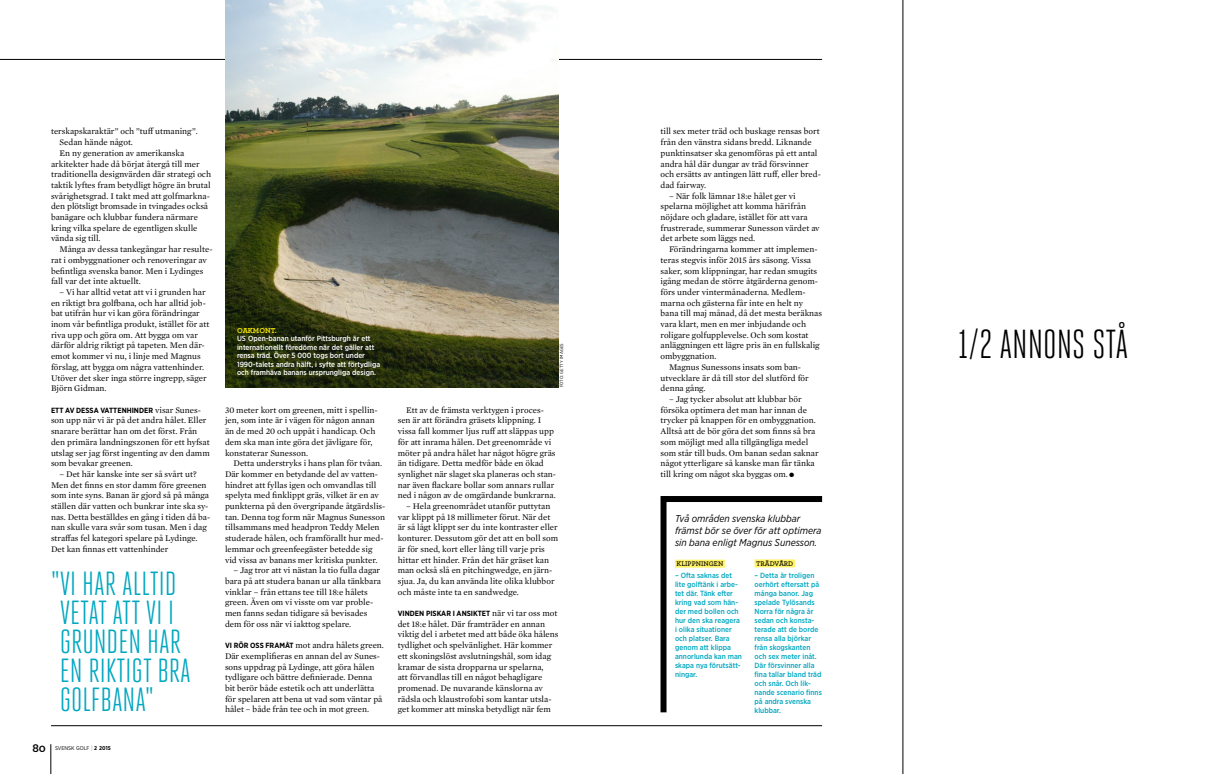
<style>
.page{position:relative;width:1219px;height:774px;background:#fff}
.page>*{position:absolute;margin:0;border:0;box-sizing:border-box;transform-origin:0 0}
.t1{font:40.4px "Heroic Condensed";color:#000}
.t2{font:33.4px/29px "Heroic Condensed";color:#00a7c0}
.t3{font:italic 10px/12px "Gotham Narrow";color:#000}
.t4{font:8.8px/10.7px "Mercury Text G1";color:#000}
.t5{font:500 7.5px/9px "Gotham Narrow";color:#00a7c0}
.t6{font:500 7.5px/8.5px "Gotham Narrow";color:#fff}
.t7{font:700 7.5px "Gotham Narrow";color:#000}
.t8{font:700 7.5px "Archer";color:#fe0}
.t9{font:600 7px "Archer";color:#000}
.t10{font:5.5px "Gotham Narrow";color:#000}
.t11{font:4.5px "Gotham Narrow";letter-spacing:.01em;color:#000}
.s1{font-family:"Mercury Text G1";font-weight:400;font-size:8.8px}
.s2{font-family:"Archer";font-weight:700;font-size:12px}
.s3{font-size:5.8px;color:#878787}
.s4{font-weight:700}
.s5{font-family:"Gotham Narrow";font-weight:700;font-size:7.5px}
.s6{font-family:"Mercury Text G2";font-size:7px}
</style>
<div class="page">
<hr style="left:51px;top:744px;width:1px;height:30px;background:#000">
<hr style="left:0;top:59px;width:822px;height:1px;background:#000">
<hr style="left:51px;top:725px;width:771px;height:1px;background:#000">
<img style="left:225px;top:0;width:334px;height:387px">
<hr style="left:902px;top:0;width:1px;height:774px;background:#000">
<svg style="left:660px;top:496px;width:163px;height:217px"></svg>
<p class="t4" style="left:51px;top:126px;width:148px">terskapskaraktär” och ”tuff utmaning”.</p>
<p class="t4" style="left:60px;top:136px;width:75px">Sedan hände något.</p>
<p class="t4" style="left:60px;top:147px;width:126px">En ny generation av amerikanska</p>
<p class="t4" style="left:51px;top:158px;width:150px">arkitekter hade då börjat återgå till mer</p>
<p class="t4" style="left:51px;top:168px;width:162px">traditionella designvärden där strategi och</p>
<p class="t4" style="left:51px;top:179px;width:161px">taktik lyftes fram betydligt högre än brutal</p>
<p class="t4" style="left:51px;top:190px;width:160px">svårighetsgrad. I takt med att golfmarkna-</p>
<p class="t4" style="left:51px;top:201px;width:159px">den plötsligt bromsade in tvingades också</p>
<p class="t4" style="left:51px;top:211px;width:148px">banägare och klubbar fundera närmare</p>
<p class="t4" style="left:51px;top:222px;width:148px">kring vilka spelare de egentligen skulle</p>
<p class="t4" style="left:51px;top:233px;width:51px">vända sig till.</p>
<p class="t4" style="left:60px;top:243px;width:155px">Många av dessa tankegångar har resulte-</p>
<p class="t4" style="left:51px;top:254px;width:157px">rat i ombyggnationer och renoveringar av</p>
<p class="t4" style="left:51px;top:265px;width:154px">befintliga svenska banor. Men i Lydinges</p>
<p class="t4" style="left:51px;top:275px;width:91px">fall var det inte aktuellt.</p>
<p class="t4" style="left:51px;top:286px;width:160px;text-indent:9px">– Vi har alltid vetat att vi i grunden har en riktigt bra golfbana, och har alltid job&shy;bat utifrån hur vi kan göra förändringar inom vår befintliga produkt, istället för att riva upp och göra om. Att bygga om var därför aldrig riktigt på tapeten. Men där&shy;emot kommer vi nu, i linje med Magnus förslag, att bygga om några vattenhinder.<br>Utöver det sker inga större ingrepp, säger Björn Gidman.</p>
<p class="t7" style="left:51px;top:405px;width:151px">ETT AV DESSA VATTENHINDER <span class="s1">visar Sunes-</span></p>
<p class="t4" style="left:51px;top:415px;width:160px">son upp när vi är på det andra hålet. Eller snarare berättar han om det först. Från den primära landningszonen för ett hyfsat utslag ser jag först ingenting av den damm som bevakar greenen.</p>
<p class="t4" style="left:51px;top:468px;width:161px;text-indent:9px">– Det här kanske inte ser så svårt ut?<br>Men det finns en stor damm före greenen som inte syns. Banan är gjord så på många ställen där vatten och bunkrar inte ska sy&shy;nas. Detta beställdes en gång i tiden då ba&shy;nan skulle vara svår som tusan. Men i dag straffas fel kategori spelare på Lydinge.<br>Det kan finnas ett vattenhinder</p>
<h2 class="t2" style="left:51px;top:569px;width:141px">"VI HAR ALLTID<br>VETAT ATT VI I<br>GRUNDEN HAR<br>EN RIKTIGT BRA<br>GOLFBANA"</h2>
<p class="t10" style="left:32px;top:745px;width:80px"><span class="s2">80</span> SVENSK GOLF <span class="s3">|</span> <span class="s4">2 2015</span></p>
<p class="t8" style="left:237px;top:324px;width:41px">OAKMONT.</p>
<p class="t6" style="left:237px;top:334px;width:145px">US Open-banan utanför Pittsburgh är ett internationellt föredöme när det gäller att rensa träd. Över 5 000 togs bort under 1990-talets andra hälft, i syfte att förtydliga och framhäva banans ursprungliga design.</p>
<p class="t11" style="left:559px;top:387px;width:45px;rotate:-90deg">FOTO: GETTY IMAGES</p>
<p class="t4" style="left:225px;top:404px;width:154px">30 meter kort om greenen, mitt i spellin&shy;jen, som inte är i vägen för någon annan än de med 20 och uppåt i handicap. Och dem ska man inte göra det jävligare för, konstaterar Sunesson.</p>
<p class="t4" style="left:225px;top:457px;width:162px;text-indent:9px">Detta understryks i hans plan för tvåan.<br>Där kommer en betydande del av vatten&shy;hindret att fyllas igen och omvandlas till spelyta med finklippt gräs, vilket är en av punkterna på den övergripande åtgärdslis&shy;tan. Denna tog form när Magnus Sunesson tillsammans med headpron Teddy Melen studerade hålen, och framförallt hur med&shy;lemmar och greenfeegäster betedde sig vid vissa av banans mer kritiska punkter.</p>
<p class="t4" style="left:225px;top:564px;width:158px;text-indent:9px">– Jag tror att vi nästan la tio fulla dagar bara på att studera banan ur alla tänkbara vinklar – från ettans tee till 18:e hålets green. Även om vi visste om var proble&shy;men fanns sedan tidigare så bevisades dem för oss när vi iakttog spelare.</p>
<p class="t4" style="left:225px;top:639px;width:160px"><span class="s5">VI RÖR OSS FRAMÅT</span> mot andra hålets green.<br>Där exemplifieras en annan del av Sunes&shy;sons uppdrag på Lydinge, att göra hålen tydligare och bättre definierade. Denna bit berör både estetik och att underlätta för spelaren att bena ut vad som väntar på hålet – både från tee och in mot green.</p>
<p class="t4" style="left:398px;top:404px;width:160px;text-indent:9px">Ett av de främsta verktygen i proces&shy;sen är att förändra gräsets klippning. I vissa fall kommer ljus ruff att släppas upp för att inrama hålen. Det greenområde vi möter på andra hålet har något högre gräs än tidigare. Detta medför både en ökad synlighet när slaget ska planeras och stan&shy;nar även flackare bollar som annars rullar ned i någon av de omgärdande bunkrarna.</p>
<p class="t4" style="left:398px;top:500px;width:162px;text-indent:9px">– Hela greenområdet utanför puttytan var klippt på 18 millimeter förut. När det är så lågt klippt ser du inte kontraster eller konturer. Dessutom gör det att en boll som är för sned, kort eller lång till varje pris hittar ett hinder. Från det här gräset kan man också slå en pitchingwedge, en järn&shy;sjua. Ja, du kan använda lite olika klubbor och måste inte ta en sandwedge.</p>
<p class="t7" style="left:398px;top:608px;width:161px">VINDEN PISKAR I ANSIKTET <span class="s1">när vi tar oss mot</span></p>
<p class="t4" style="left:398px;top:618px;width:162px">det 18:e hålet. Där framträder en annan viktig del i arbetet med att både öka hålens tydlighet och spelvänlighet. Här kommer ett skoningslöst avslutningshål, som idag kramar de sista dropparna ur spelarna,<br>att förvandlas till en något behagligare promenad. De nuvarande känslorna av rädsla och klaustrofobi som kantar utsla&shy;get kommer att minska betydligt när fem</p>
<p class="t4" style="left:660px;top:126px;width:162px">till sex meter träd och buskage rensas bort från den vänstra sidans bredd. Liknande punktinsatser ska genomföras på ett antal andra hål där dungar av träd försvinner och ersätts av antingen lätt ruff, eller bred&shy;dad fairway.</p>
<p class="t4" style="left:660px;top:190px;width:161px;text-indent:9px">– När folk lämnar 18:e hålet ger vi spelarna möjlighet att komma härifrån nöjdare och gladare, istället för att vara frustrerade, summerar Sunesson värdet av det arbete som läggs ned.</p>
<p class="t4" style="left:669px;top:243px;width:149px">Förändringarna kommer att implemen-</p>
<p class="t4" style="left:660px;top:254px;width:152px">teras stegvis inför 2015 års säsong. Vissa</p>
<p class="t4" style="left:660px;top:265px;width:158px">saker, som klippningar, har redan smugits</p>
<p class="t4" style="left:660px;top:276px;width:159px">igång medan de större åtgärderna genom-</p>
<p class="t4" style="left:660px;top:286px;width:147px">förs under vintermånaderna. Medlem-</p>
<p class="t4" style="left:660px;top:297px;width:144px">marna och gästerna får inte en helt ny</p>
<p class="t4" style="left:660px;top:308px;width:163px">bana till maj månad, då det mesta beräknas</p>
<p class="t4" style="left:660px;top:318px;width:147px">vara klart, men en mer inbjudande och</p>
<p class="t4" style="left:660px;top:329px;width:149px">roligare golfupplevelse. Och som kostat</p>
<p class="t4" style="left:660px;top:340px;width:161px">anläggningen ett lägre pris än en fullskalig</p>
<p class="t4" style="left:660px;top:350px;width:57px">ombyggnation.</p>
<p class="t4" style="left:669px;top:361px;width:134px">Magnus Sunessons insats som ban-</p>
<p class="t4" style="left:660px;top:372px;width:150px">utvecklare är då till stor del slutförd för</p>
<p class="t4" style="left:660px;top:382px;width:47px">denna gång.</p>
<p class="t4" style="left:660px;top:393px;width:160px;text-indent:9px">– Jag tycker absolut att klubbar bör försöka optimera det man har innan de trycker på knappen för en ombyggnation.<br>Alltså att de bör göra det som finns så bra som möjligt med alla tillgängliga medel som står till buds. Om banan sedan saknar något ytterligare så kanske man får tänka till kring om något ska byggas om. <span class="s6">•</span></p>
<p class="t3" style="left:675px;top:512px;width:148px">Två områden svenska klubbar främst bör se över för att optimera sin bana enligt Magnus Sunesson.</p>
<p class="t9" style="left:677px;top:558px;width:48px">KLIPPNINGEN</p>
<p class="t5" style="left:675px;top:570px;width:68px">– Ofta saknas det lite golftänk i arbe&shy;tet där. Tänk efter kring vad som hän&shy;der med bollen och hur den ska reagera i olika situationer och platser. Bara genom att klippa annorlunda kan man skapa nya förutsätt&shy;ningar.</p>
<p class="t9" style="left:756px;top:558px;width:39px">TRÄDVÅRD</p>
<p class="t5" style="left:755px;top:570px;width:69px">– Detta är troligen oerhört eftersatt på många banor. Jag spelade Tylösands<br>Norra för några år sedan och konsta&shy;terade att de borde rensa alla björkar från skogskanten och sex meter inåt.<br>Där försvinner alla fina tallar bland träd och snår. Och lik&shy;nande scenario finns på andra svenska klubbar.</p>
<h1 class="t1" style="left:958px;top:322px;width:171px">1/2 ANNONS STÅ</h1>
</div>
